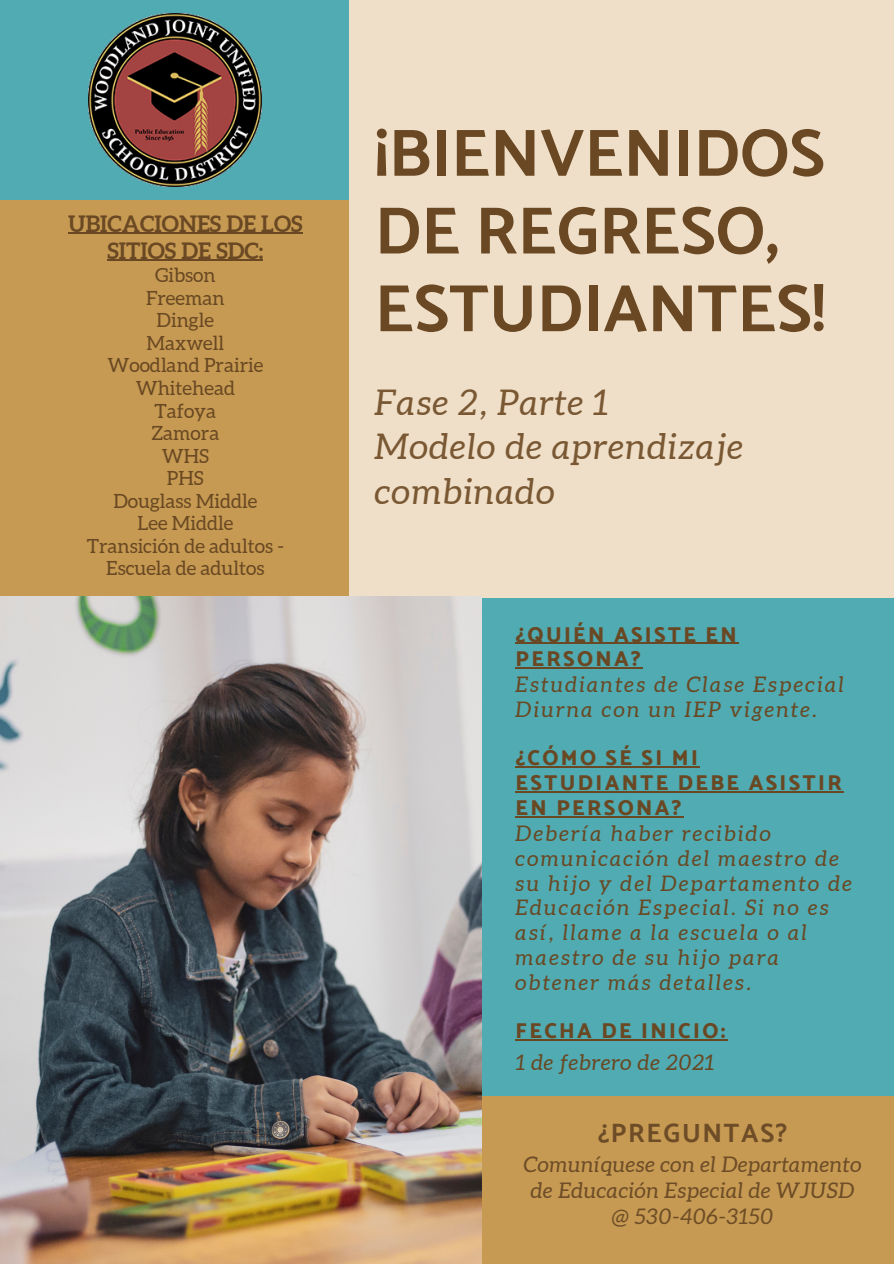
<style>
.page{position:relative;width:894px;height:1264px;background:#fff}
.page>*{position:absolute;margin:0;border:0;box-sizing:border-box;transform-origin:0 0}
.t1{font:700 67.2px "Catamaran";color:#694823}
.t2{font:italic 35.4px/44.1px "Aleo";letter-spacing:.045em;color:#795833}
.t3{font:700 26.4px "Catamaran";letter-spacing:.065em;color:#6d4c27}
.t4{font:700 22.5px/27px "Aleo";color:#694823;text-align:center}
.t5{font:italic 21.45px/24.8px "Aleo";letter-spacing:.11em;color:#694823}
.t6{font:800 21.45px/24.8px "Catamaran";letter-spacing:.11em;color:#694823}
.t7{font:italic 21.45px/26px "Aleo";letter-spacing:.03em;color:#6d4c27;text-align:center}
.t8{font:italic 21.45px "Aleo";letter-spacing:.045em;color:#694823}
.t9{font:19.5px/22.5px "Aleo";color:#694823;text-align:center}
</style>
<div class="page">
<div style="left:0;top:0;width:893px;height:1263px;background:#51abb2"></div>
<div style="left:0;top:200px;width:350px;height:403px;background:#c69a52"></div>
<div style="left:349px;top:0;width:544px;height:597px;background:#f0dfc8"></div>
<div style="left:481px;top:1096px;width:412px;height:167px;background:#c69a52"></div>
<img style="left:0;top:596px;width:481px;height:667px">
<img style="left:89px;top:14px;width:172px;height:172px">
<hr style="left:515px;top:642px;width:224px;height:1px;background:#694823">
<hr style="left:515px;top:667px;width:128px;height:1px;background:#694823">
<hr style="left:515px;top:766px;width:185px;height:1px;background:#694823">
<hr style="left:515px;top:791px;width:328px;height:1px;background:#694823">
<hr style="left:515px;top:816px;width:168px;height:1px;background:#694823">
<hr style="left:515px;top:1039px;width:212px;height:1px;background:#694823">
<hr style="left:68px;top:233px;width:234px;height:1px;background:#694823">
<hr style="left:107px;top:260px;width:156px;height:1px;background:#694823">
<p class="t4" style="left:68px;top:210px;width:236px">UBICACIONES DE LOS<br>SITIOS DE SDC:</p>
<p class="t9" style="left:155px;top:264px;width:62px">Gibson</p>
<p class="t9" style="left:146px;top:286px;width:80px">Freeman</p>
<p class="t9" style="left:156px;top:309px;width:59px">Dingle</p>
<p class="t9" style="left:146px;top:332px;width:79px">Maxwell</p>
<p class="t9" style="left:107px;top:354px;width:157px">Woodland Prairie</p>
<p class="t9" style="left:136px;top:377px;width:101px">Whitehead</p>
<p class="t9" style="left:155px;top:399px;width:63px">Tafoya</p>
<p class="t9" style="left:151px;top:422px;width:69px">Zamora</p>
<p class="t9" style="left:162px;top:444px;width:49px">WHS</p>
<p class="t9" style="left:167px;top:467px;width:38px">PHS</p>
<p class="t9" style="left:113px;top:489px;width:145px">Douglass Middle</p>
<p class="t9" style="left:137px;top:512px;width:97px">Lee Middle</p>
<p class="t9" style="left:87px;top:534px;width:199px">Transición de adultos -<br>Escuela de adultos</p>
<p class="t1" style="left:375px;top:113px;width:451px">¡BIENVENIDOS</p>
<p class="t1" style="left:375px;top:191px;width:406px">DE REGRESO,</p>
<p class="t1" style="left:375px;top:269px;width:452px">ESTUDIANTES!</p>
<p class="t2" style="left:375px;top:380px;width:235px">Fase 2, Parte 1</p>
<p class="t2" style="left:375px;top:424px;width:369px">Modelo de aprendizaje combinado</p>
<p class="t6" style="left:515px;top:621px;width:223px">¿QUIÉN ASISTE EN<br>PERSONA?</p>
<p class="t5" style="left:515px;top:672px;width:329px">Estudiantes de Clase Especial<br>Diurna con un IEP vigente.</p>
<p class="t6" style="left:515px;top:745px;width:327px">¿CÓMO SÉ SI MI<br>ESTUDIANTE DEBE ASISTIR<br>EN PERSONA?</p>
<p class="t5" style="left:515px;top:820px;width:337px">Debería haber recibido comunicación del maestro de su hijo y del Departamento de<br>Educación Especial. Si no es así, llame a la escuela o al maestro de su hijo para obtener más detalles.</p>
<p class="t6" style="left:515px;top:1018px;width:211px">FECHA DE INICIO:</p>
<p class="t8" style="left:516px;top:1050px;width:199px">1 de febrero de 2021</p>
<p class="t3" style="left:597px;top:1117px;width:191px">¿PREGUNTAS?</p>
<p class="t7" style="left:523px;top:1151px;width:339px">Comuníquese con el Departamento de Educación Especial de WJUSD</p>
<p class="t7" style="left:611px;top:1203px;width:163px">@ 530-406-3150</p>
</div>
